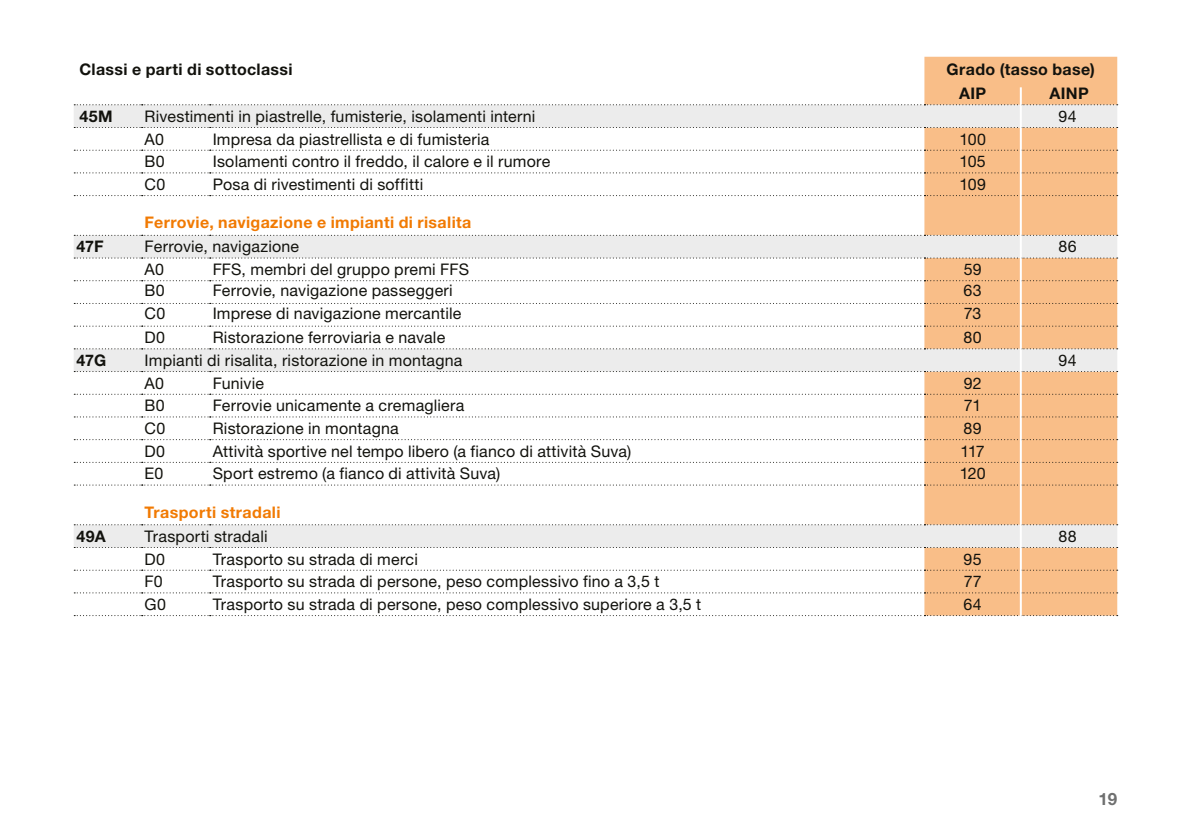
<style>
.page{position:relative;width:1191px;height:840px;background:#fff}
.page>*{position:absolute;margin:0;border:0;box-sizing:border-box;transform-origin:0 0}
.t1{font:700 17px "Helvetica Neue LT Std";color:#6f7070}
.t2{font:16px "Helvetica Neue LT Std";letter-spacing:.015em;color:#12120d}
.t3{font:700 16px/23.8px "Helvetica Neue LT Std";letter-spacing:.02em;color:#12120d}
.t4{font:700 16px "Helvetica Neue LT Std";letter-spacing:.025em;color:#f17a03}
</style>
<div class="page">
<div style="left:924px;top:57px;width:193px;height:557px;background:#f9be88"></div>
<svg style="left:74px;top:105px;width:1043px;height:441px"></svg>
<svg style="left:74px;top:393px;width:1043px;height:1px"></svg>
<svg style="left:74px;top:416px;width:1043px;height:1px"></svg>
<svg style="left:74px;top:439px;width:1043px;height:1px"></svg>
<svg style="left:74px;top:461px;width:1043px;height:1px"></svg>
<svg style="left:74px;top:569px;width:1043px;height:1px"></svg>
<svg style="left:74px;top:592px;width:1043px;height:1px"></svg>
<svg style="left:924px;top:614px;width:193px;height:1px"></svg>
<svg style="left:74px;top:235px;width:1043px;height:1px"></svg>
<svg style="left:74px;top:257px;width:1043px;height:1px"></svg>
<svg style="left:74px;top:348px;width:1043px;height:1px"></svg>
<svg style="left:74px;top:371px;width:1043px;height:1px"></svg>
<svg style="left:74px;top:127px;width:1043px;height:1px"></svg>
<svg style="left:74px;top:104px;width:1043px;height:1px"></svg>
<svg style="left:74px;top:524px;width:1043px;height:1px"></svg>
<svg style="left:74px;top:546px;width:1043px;height:1px"></svg>
<svg style="left:74px;top:150px;width:1043px;height:1px"></svg>
<svg style="left:74px;top:172px;width:1043px;height:1px"></svg>
<svg style="left:74px;top:280px;width:1043px;height:1px"></svg>
<svg style="left:74px;top:303px;width:1043px;height:1px"></svg>
<svg style="left:74px;top:325px;width:1043px;height:1px"></svg>
<svg style="left:74px;top:195px;width:1043px;height:1px"></svg>
<svg style="left:74px;top:484px;width:1043px;height:1px"></svg>
<hr style="left:1019px;top:87px;width:2px;height:676px;background:#fff">
<p class="t3" style="left:79px;top:57px;width:215px">Classi e parti di sottoclassi</p>
<p class="t3" style="left:959px;top:57px;width:137px;text-indent:-12px">Grado (tasso base)<br>AIP</p>
<p class="t3" style="left:1049px;top:81px;width:41px">AINP</p>
<p class="t3" style="left:79px;top:104px;width:35px">45M</p>
<p class="t2" style="left:145px;top:107px;width:392px">Rivestimenti in piastrelle, fumisterie, isolamenti interni</p>
<p class="t2" style="left:1058px;top:107px;width:20px">94</p>
<p class="t2" style="left:145px;top:129px;width:21px">A0</p>
<p class="t2" style="left:213px;top:129px;width:278px">Impresa da piastrellista e di fumisteria</p>
<p class="t2" style="left:959px;top:129px;width:28px">100</p>
<p class="t2" style="left:145px;top:152px;width:22px">B0</p>
<p class="t2" style="left:213px;top:152px;width:339px">Isolamenti contro il freddo, il calore e il rumore</p>
<p class="t2" style="left:959px;top:152px;width:28px">105</p>
<p class="t2" style="left:145px;top:175px;width:22px">C0</p>
<p class="t2" style="left:213px;top:175px;width:212px">Posa di rivestimenti di soffitti</p>
<p class="t2" style="left:959px;top:175px;width:28px">109</p>
<p class="t4" style="left:145px;top:212px;width:328px">Ferrovie, navigazione e impianti di risalita</p>
<p class="t3" style="left:77px;top:234px;width:29px">47F</p>
<p class="t2" style="left:145px;top:237px;width:156px">Ferrovie, navigazione</p>
<p class="t2" style="left:1058px;top:237px;width:20px">86</p>
<p class="t2" style="left:145px;top:260px;width:21px">A0</p>
<p class="t2" style="left:213px;top:260px;width:258px">FFS, membri del gruppo premi FFS</p>
<p class="t2" style="left:963px;top:260px;width:19px">59</p>
<p class="t2" style="left:145px;top:281px;width:22px">B0</p>
<p class="t2" style="left:213px;top:281px;width:242px">Ferrovie, navigazione passeggeri</p>
<p class="t2" style="left:963px;top:281px;width:20px">63</p>
<p class="t2" style="left:145px;top:303px;width:22px">C0</p>
<p class="t2" style="left:213px;top:303px;width:250px">Imprese di navigazione mercantile</p>
<p class="t2" style="left:963px;top:303px;width:19px">73</p>
<p class="t2" style="left:145px;top:328px;width:22px">D0</p>
<p class="t2" style="left:213px;top:328px;width:234px">Ristorazione ferroviaria e navale</p>
<p class="t2" style="left:963px;top:328px;width:20px">80</p>
<p class="t3" style="left:77px;top:348px;width:31px">47G</p>
<p class="t2" style="left:145px;top:350px;width:319px">Impianti di risalita, ristorazione in montagna</p>
<p class="t2" style="left:1058px;top:350px;width:20px">94</p>
<p class="t2" style="left:145px;top:373px;width:21px">A0</p>
<p class="t2" style="left:213px;top:373px;width:53px">Funivie</p>
<p class="t2" style="left:963px;top:373px;width:19px">92</p>
<p class="t2" style="left:145px;top:396px;width:22px">B0</p>
<p class="t2" style="left:213px;top:396px;width:253px">Ferrovie unicamente a cremagliera</p>
<p class="t2" style="left:964px;top:396px;width:19px">71</p>
<p class="t2" style="left:145px;top:418px;width:22px">C0</p>
<p class="t2" style="left:213px;top:418px;width:187px">Ristorazione in montagna</p>
<p class="t2" style="left:963px;top:418px;width:20px">89</p>
<p class="t2" style="left:145px;top:441px;width:22px">D0</p>
<p class="t2" style="left:213px;top:441px;width:420px">Attività sportive nel tempo libero (a fianco di attività Suva)</p>
<p class="t2" style="left:960px;top:441px;width:26px">117</p>
<p class="t2" style="left:145px;top:464px;width:20px">E0</p>
<p class="t2" style="left:213px;top:464px;width:289px">Sport estremo (a fianco di attività Suva)</p>
<p class="t2" style="left:959px;top:464px;width:27px">120</p>
<p class="t4" style="left:145px;top:501px;width:137px">Trasporti stradali</p>
<p class="t3" style="left:77px;top:523px;width:31px">49A</p>
<p class="t2" style="left:145px;top:526px;width:124px">Trasporti stradali</p>
<p class="t2" style="left:1058px;top:526px;width:20px">88</p>
<p class="t2" style="left:145px;top:549px;width:22px">D0</p>
<p class="t2" style="left:213px;top:549px;width:207px">Trasporto su strada di merci</p>
<p class="t2" style="left:963px;top:549px;width:20px">95</p>
<p class="t2" style="left:145px;top:571px;width:20px">F0</p>
<p class="t2" style="left:213px;top:571px;width:448px">Trasporto su strada di persone, peso complessivo fino a 3,5 t</p>
<p class="t2" style="left:963px;top:571px;width:19px">77</p>
<p class="t2" style="left:145px;top:594px;width:23px">G0</p>
<p class="t2" style="left:213px;top:594px;width:490px">Trasporto su strada di persone, peso complessivo superiore a 3,5 t</p>
<p class="t2" style="left:963px;top:594px;width:20px">64</p>
<p class="t1" style="left:1098px;top:787px;width:20px">19</p>
</div>
